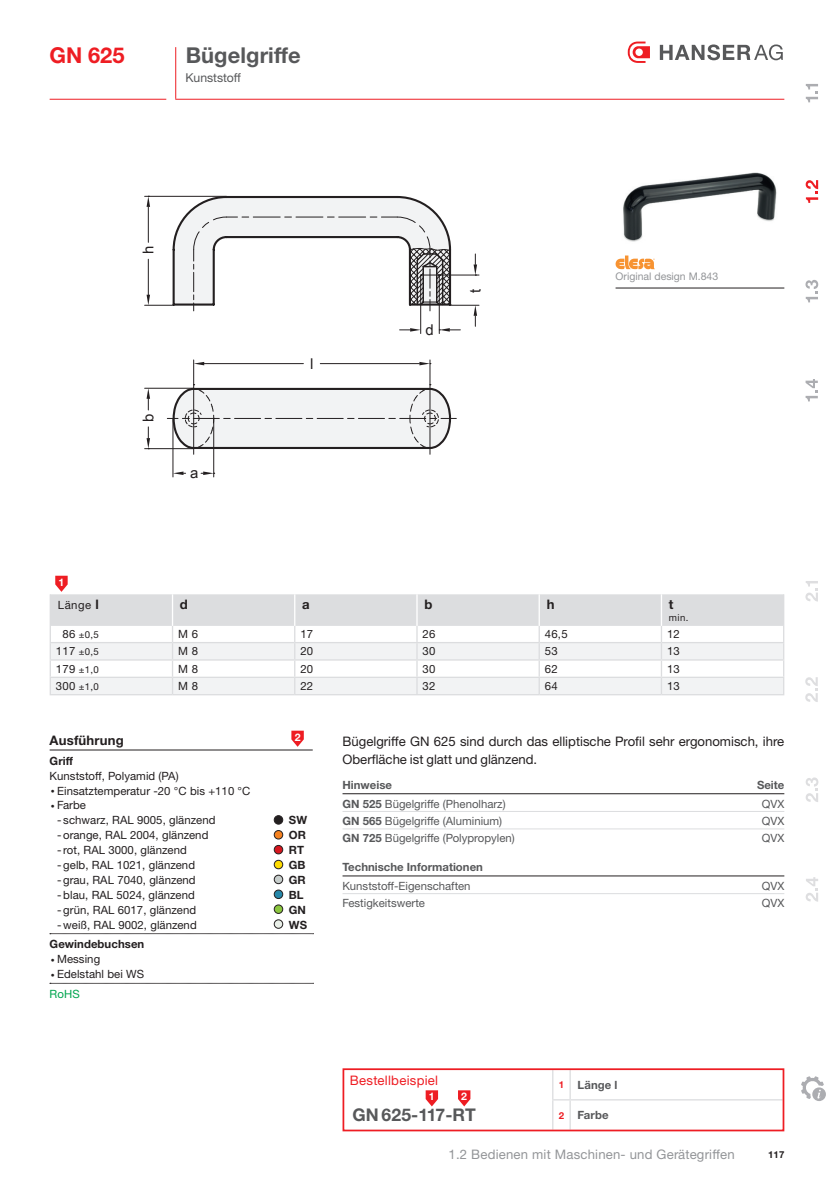
<style>
.page{position:relative;width:834px;height:1181px;background:#fff}
.page>*{position:absolute;margin:0;border:0;box-sizing:border-box;transform-origin:0 0}
.t1{font:700 21.88px "Helvetica Neue LTW1 G";letter-spacing:.005em;color:#57585a}
.t2{font:700 21.88px "Helvetica Neue LTW1 G";color:#ee1d23}
.t3{font:700 17.5px "Helvetica Neue LTW1 G";letter-spacing:.01em;color:#57585a}
.t4{font:14.88px "Arial Unicode MS";color:#231f20}
.t5{font:13.12px/17.5px "Helvetica Neue LTW1 G";color:#231f20}
.t6{font:13.12px "Helvetica Neue LTW1 G";letter-spacing:.015em;color:#939598}
.t7{font:13.12px "Helvetica Neue LTW1 G";letter-spacing:.02em;color:#ee1d23}
.t8{font:700 13.12px "Helvetica Neue LTW1 G";letter-spacing:.015em;color:#231f20}
.t9{font:12.25px "Helvetica Neue LTW1 G";letter-spacing:-.005em;color:#57585a}
.t10{font:11.38px/19.8px "Helvetica Neue LTW1 G";letter-spacing:.005em;color:#231f20}
.t11{font:11.38px "Helvetica Neue LTW1 G";color:#57585a}
.t12{font:700 11.38px "Helvetica Neue LTW1 G";color:#57585a}
.t13{font:700 11.38px "Helvetica Neue LTW1 G";letter-spacing:.005em;color:#231f20}
.t14{font:10.5px "Helvetica Neue LTW1 G";color:#939598}
.t15{font:700 10.5px "Helvetica Neue LTW1 G";color:#fff}
.t16{font:9.62px "Helvetica Neue LTW1 G";color:#231f20}
.t17{font:700 9.62px "Helvetica Neue LTW1 G";color:#231f20}
.s1{font-weight:700;font-size:13.12px}
.s2{font-size:11.38px}
.s3{font-size:7.88px}
.s4{font-family:"Helvetica Neue LT Pro"}
.s5{color:#00a54f}
.s6{font-weight:700}
.s7{font-size:9.62px;color:#ee1d23}
</style>
<div class="page">
<svg style="left:801px;top:1076px;width:25px;height:25px"></svg>
<hr style="left:50px;top:99px;width:116px;height:1px;background:#ee1d23">
<hr style="left:175px;top:99px;width:609px;height:1px;background:#ee1d23">
<hr style="left:175px;top:47px;width:1px;height:52px;background:#ee1d23">
<hr style="left:570px;top:1099px;width:212px;height:1px;background:#dcdddf">
<svg style="left:552px;top:1071px;width:18px;height:57px"></svg>
<div style="left:342px;top:1068px;width:442px;height:63px;border:2px solid #ee1d23"></div>
<svg style="left:425px;top:1090px;width:13px;height:16px"></svg>
<svg style="left:458px;top:1090px;width:12px;height:16px"></svg>
<hr style="left:429px;top:385px;width:1px;height:69px;background:#231f20">
<hr style="left:193px;top:385px;width:1px;height:69px;background:#231f20">
<hr style="left:145px;top:388px;width:49px;height:1px;background:#231f20">
<hr style="left:145px;top:448px;width:49px;height:1px;background:#231f20">
<hr style="left:172px;top:418px;width:1px;height:59px;background:#231f20">
<hr style="left:213px;top:418px;width:1px;height:59px;background:#231f20">
<svg style="left:145px;top:196px;width:334px;height:135px"></svg>
<svg style="left:146px;top:427px;width:4px;height:22px"></svg>
<svg style="left:146px;top:388px;width:4px;height:22px"></svg>
<svg style="left:173px;top:471px;width:12px;height:4px"></svg>
<svg style="left:201px;top:471px;width:14px;height:4px"></svg>
<svg style="left:171px;top:195px;width:281px;height:255px"></svg>
<svg style="left:167px;top:360px;width:289px;height:89px"></svg>
<svg style="left:50px;top:983px;width:263px;height:1px"></svg>
<svg style="left:50px;top:575px;width:769px;height:360px"></svg>
<svg style="left:615px;top:42px;width:204px;height:360px"></svg>
<h1 class="t2" style="left:50px;top:42px;width:76px">GN 625</h1>
<h1 class="t1" style="left:186px;top:42px;width:116px">Bügelgriffe</h1>
<p class="t9" style="left:186px;top:70px;width:57px">Kunststoff</p>
<h3 class="t4" style="left:137px;top:254px;width:10px;rotate:-90deg">h</h3>
<h3 class="t4" style="left:137px;top:422px;width:10px;rotate:-90deg">b</h3>
<h3 class="t4" style="left:190px;top:462px;width:10px">a</h3>
<h3 class="t4" style="left:310px;top:353px;width:5px">l</h3>
<h3 class="t4" style="left:425px;top:319px;width:10px">d</h3>
<h3 class="t4" style="left:464px;top:293px;width:6px;rotate:-90deg">t</h3>
<p class="t14" style="left:615px;top:270px;width:104px">Original design M.843</p>
<p class="t15" style="left:59px;top:575px;width:7px">1</p>
<p class="t10" style="left:58px;top:594px;width:42px">Länge <span class="s1">l</span></p>
<p class="t8" style="left:180px;top:596px;width:10px">d</p>
<p class="t8" style="left:302px;top:596px;width:9px">a</p>
<p class="t8" style="left:424px;top:596px;width:10px">b</p>
<p class="t8" style="left:546px;top:596px;width:9px">h</p>
<p class="t8" style="left:668px;top:596px;width:6px">t</p>
<p class="t16" style="left:668px;top:611px;width:21px">min.</p>
<p class="t16" style="left:62px;top:628px;width:38px"><span class="s2">86</span> ±0,5</p>
<p class="t10" style="left:178px;top:624px;width:21px">M 6</p>
<p class="t10" style="left:300px;top:624px;width:14px">17</p>
<p class="t10" style="left:422px;top:624px;width:14px">26</p>
<p class="t10" style="left:544px;top:624px;width:24px">46,5</p>
<p class="t10" style="left:667px;top:624px;width:14px">12</p>
<p class="t16" style="left:56px;top:646px;width:44px"><span class="s2">117</span> ±0,5</p>
<p class="t10" style="left:178px;top:641px;width:21px">M 8</p>
<p class="t10" style="left:300px;top:641px;width:14px">20</p>
<p class="t10" style="left:422px;top:641px;width:14px">30</p>
<p class="t10" style="left:544px;top:641px;width:14px">53</p>
<p class="t10" style="left:667px;top:641px;width:14px">13</p>
<p class="t16" style="left:56px;top:663px;width:44px"><span class="s2">179</span> ±1,0</p>
<p class="t10" style="left:178px;top:658px;width:21px">M 8</p>
<p class="t10" style="left:300px;top:658px;width:14px">20</p>
<p class="t10" style="left:422px;top:658px;width:14px">30</p>
<p class="t10" style="left:544px;top:658px;width:14px">62</p>
<p class="t10" style="left:667px;top:658px;width:14px">13</p>
<p class="t16" style="left:56px;top:681px;width:44px"><span class="s2">300</span> ±1,0</p>
<p class="t10" style="left:178px;top:676px;width:21px">M 8</p>
<p class="t10" style="left:300px;top:676px;width:14px">22</p>
<p class="t10" style="left:422px;top:676px;width:14px">32</p>
<p class="t10" style="left:544px;top:676px;width:14px">64</p>
<p class="t10" style="left:667px;top:676px;width:14px">13</p>
<p class="t8" style="left:50px;top:732px;width:76px">Ausführung</p>
<p class="t15" style="left:294px;top:730px;width:7px">2</p>
<p class="t13" style="left:50px;top:754px;width:25px">Griff</p>
<p class="t10" style="left:50px;top:765px;width:130px">Kunststoff, Polyamid (PA)</p>
<p class="t10" style="left:51px;top:780px;width:201px"><span class="s3">•</span> Einsatztemperatur -20 °C bis +110 °C</p>
<p class="t10" style="left:51px;top:795px;width:37px"><span class="s3">•</span> Farbe</p>
<p class="t10" style="left:57px;top:810px;width:160px"><span class="s4">-</span> schwarz, RAL 9005, glänzend</p>
<p class="t13" style="left:289px;top:813px;width:20px">SW</p>
<p class="t10" style="left:57px;top:825px;width:153px"><span class="s4">-</span> orange, RAL 2004, glänzend</p>
<p class="t13" style="left:289px;top:828px;width:19px">OR</p>
<p class="t10" style="left:57px;top:840px;width:131px"><span class="s4">-</span>rot, RAL 3000, glänzend</p>
<p class="t13" style="left:289px;top:843px;width:17px">RT</p>
<p class="t10" style="left:57px;top:855px;width:139px"><span class="s4">-</span> gelb, RAL 1021, glänzend</p>
<p class="t13" style="left:289px;top:858px;width:18px">GB</p>
<p class="t10" style="left:57px;top:870px;width:140px"><span class="s4">-</span> grau, RAL 7040, glänzend</p>
<p class="t13" style="left:289px;top:873px;width:18px">GR</p>
<p class="t10" style="left:57px;top:884px;width:139px"><span class="s4">-</span> blau, RAL 5024, glänzend</p>
<p class="t13" style="left:289px;top:887px;width:16px">BL</p>
<p class="t10" style="left:57px;top:899px;width:140px"><span class="s4">-</span> grün, RAL 6017, glänzend</p>
<p class="t13" style="left:289px;top:902px;width:19px">GN</p>
<p class="t10" style="left:57px;top:914px;width:141px"><span class="s4">-</span> weiß, RAL 9002, glänzend</p>
<p class="t13" style="left:289px;top:917px;width:20px">WS</p>
<p class="t13" style="left:50px;top:937px;width:96px">Gewindebuchsen</p>
<p class="t10" style="left:51px;top:949px;width:51px"><span class="s3">•</span> Messing</p>
<p class="t10" style="left:50px;top:964px;width:96px"><span class="s3">•</span> Edelstahl bei WS<br><span class="s5">RoHS</span></p>
<p class="t5" style="left:342px;top:733px;width:443px">Bügelgriffe GN 625 sind durch das elliptische Profil sehr ergonomisch, ihre<br>Oberfläche ist glatt und glänzend.</p>
<p class="t12" style="left:342px;top:777px;width:51px">Hinweise</p>
<p class="t12" style="left:756px;top:777px;width:29px">Seite</p>
<p class="t11" style="left:342px;top:796px;width:165px"><span class="s6">GN 525</span> Bügelgriffe (Phenolharz)</p>
<p class="t11" style="left:761px;top:796px;width:24px">QVX</p>
<p class="t11" style="left:342px;top:814px;width:161px"><span class="s6">GN 565</span> Bügelgriffe (Aluminium)</p>
<p class="t11" style="left:761px;top:814px;width:24px">QVX</p>
<p class="t11" style="left:342px;top:831px;width:174px"><span class="s6">GN 725</span> Bügelgriffe (Polypropylen)</p>
<p class="t11" style="left:761px;top:831px;width:24px">QVX</p>
<p class="t12" style="left:342px;top:859px;width:142px">Technische Informationen</p>
<p class="t11" style="left:342px;top:878px;width:129px">Kunststoff-Eigenschaften</p>
<p class="t11" style="left:761px;top:878px;width:24px">QVX</p>
<p class="t11" style="left:342px;top:896px;width:84px">Festigkeitswerte</p>
<p class="t11" style="left:761px;top:896px;width:24px">QVX</p>
<p class="t7" style="left:350px;top:1072px;width:90px">Bestellbeispiel</p>
<p class="t15" style="left:429px;top:1090px;width:7px">1</p>
<p class="t15" style="left:461px;top:1090px;width:7px">2</p>
<h2 class="t3" style="left:352px;top:1104px;width:125px">GN 625-117-RT</h2>
<p class="t12" style="left:558px;top:1078px;width:60px"><span class="s7">1</span> Länge l</p>
<p class="t12" style="left:558px;top:1107px;width:51px"><span class="s7">2</span> Farbe</p>
<p class="t6" style="left:448px;top:1146px;width:287px">1.2 Bedienen mit Maschinen- und Gerätegriffen</p>
<p class="t17" style="left:767px;top:1148px;width:18px">117</p>
</div>
